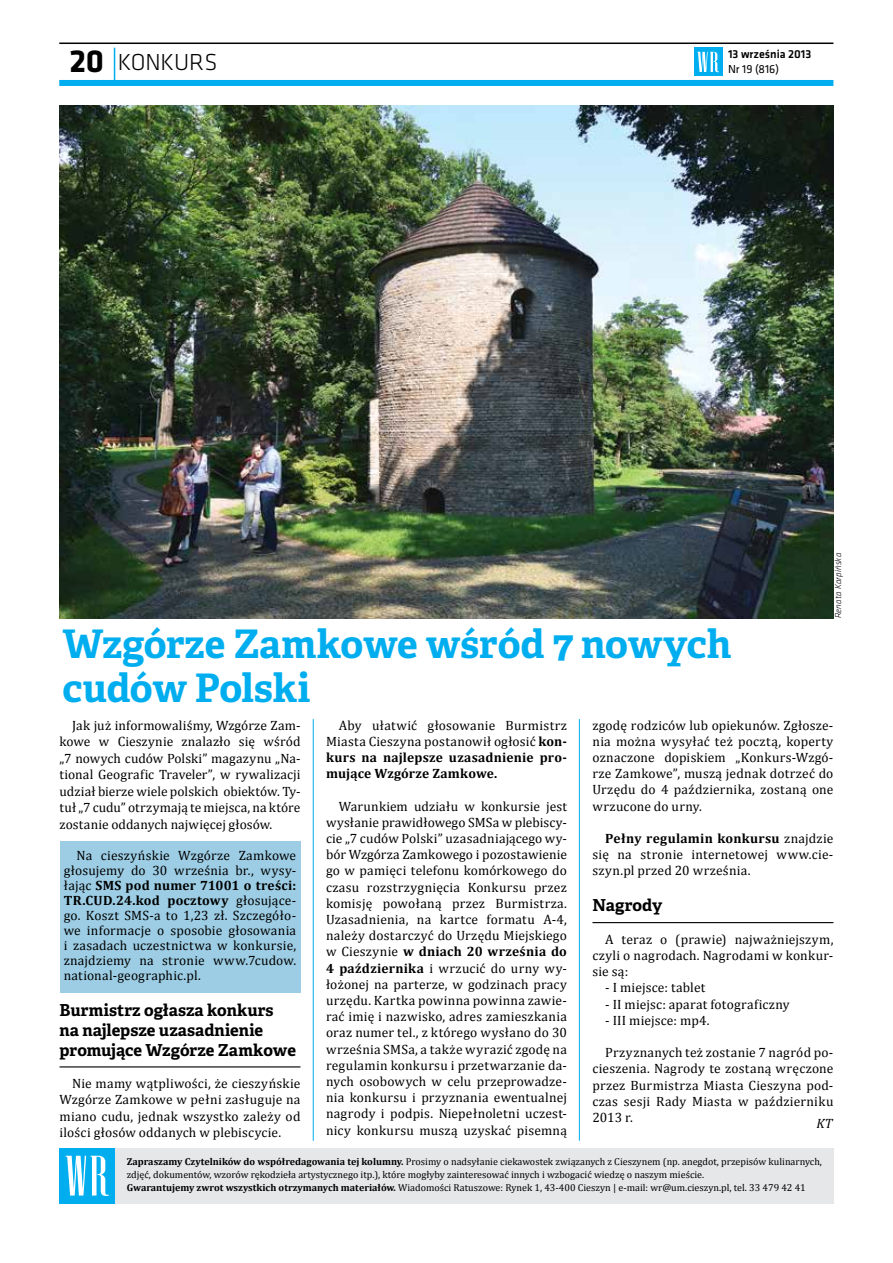
<style>
.page{position:relative;width:893px;height:1263px;background:#fff}
.page>*{position:absolute;margin:0;border:0;box-sizing:border-box;transform-origin:0 0}
.t1{font:700 39.3px/43.8px "Adelle Basic";letter-spacing:-.01em;color:#00aeef}
.t2{font:700 33px "Klavika";color:#000}
.t3{font:300 24px "Klavika";letter-spacing:-.005em;color:#000}
.t4{font:700 16.5px/19.8px "Adelle Basic";color:#000}
.t5{font:13.5px/16.2px "Cambria";letter-spacing:.015em;color:#000;text-align:justify}
.t6{font:italic 13.5px "Cambria";color:#000}
.t7{font:500 12px "Klavika";color:#000}
.t8{font:12px "Klavika";color:#000}
.t9{font:10.05px/13px "Cambria";color:#000}
.t10{font:italic 300 9px "Klavika";letter-spacing:.015em;color:#000}
.s1{font-weight:700}
</style>
<div class="page">
<div style="left:72px;top:1148px;width:761px;height:55px;background:#e6e7e8"></div>
<div style="left:60px;top:1148px;width:55px;height:55px;background:#00aeef"></div>
<svg style="left:66px;top:1156px;width:43px;height:40px"></svg>
<hr style="left:114px;top:48px;width:1px;height:35px;background:#00aeef">
<div style="left:694px;top:48px;width:28px;height:28px;background:#00aeef"></div>
<svg style="left:697px;top:52px;width:22px;height:20px"></svg>
<div style="left:59px;top:80px;width:774px;height:6px;background:#00aeef"></div>
<hr style="left:59px;top:43px;width:774px;height:1px;background:#000">
<div style="left:60px;top:842px;width:240px;height:151px;background:#9ccde4"></div>
<img style="left:60px;top:106px;width:773px;height:512px">
<hr style="left:60px;top:1066px;width:240px;height:1px;background:#000">
<hr style="left:592px;top:922px;width:241px;height:1px;background:#000">
<hr style="left:313px;top:719px;width:1px;height:422px;background:#00aeef">
<hr style="left:579px;top:719px;width:1px;height:422px;background:#00aeef">
<h2 class="t2" style="left:70px;top:38px;width:36px">20</h2>
<p class="t7" style="left:728px;top:46px;width:85px">13 września 2013</p>
<h3 class="t3" style="left:118px;top:47px;width:101px">KONKURS</h3>
<p class="t8" style="left:728px;top:61px;width:53px">Nr 19 (816)</p>
<h1 class="t1" style="left:63px;top:622px;width:670px">Wzgórze Zamkowe wśród 7 nowych cudów Polski</h1>
<p class="t10" style="left:833px;top:618px;width:67px;rotate:-90deg">Renata Karpińska</p>
<p class="t5" style="left:60px;top:717px;width:242px;text-indent:13px">Jak już informowaliśmy, Wzgórze Zam&shy;kowe w Cieszynie znalazło się wśród „7 nowych cudów Polski” magazynu „Na&shy;tional Geografic Traveler”, w rywalizacji udział bierze wiele polskich obiektów. Ty&shy;tuł „7 cudu” otrzymają te miejsca, na które zostanie oddanych najwięcej głosów.</p>
<p class="t5" style="left:64px;top:848px;width:234px;line-height:15px;text-indent:13px">Na cieszyńskie Wzgórze Zamkowe głosujemy do 30 września br., wysy&shy;łając <span class="s1">SMS pod numer 71001 o treści:<br>TR.CUD.24.kod pocztowy</span> głosujące&shy;go. Koszt SMS-a to 1,23 zł. Szczegóło&shy;we informacje o sposobie głosowania i zasadach uczestnictwa w konkursie, znajdziemy na stronie www.7cudow. national-geographic.pl.</p>
<p class="t4" style="left:60px;top:1000px;width:238px">Burmistrz ogłasza konkurs na najlepsze uzasadnienie promujące Wzgórze Zamkowe</p>
<p class="t5" style="left:60px;top:1075px;width:242px;text-indent:13px">Nie mamy wątpliwości, że cieszyńskie Wzgórze Zamkowe w pełni zasługuje na miano cudu, jednak wszystko zależy od ilości głosów oddanych w plebiscycie.</p>
<p class="t5" style="left:326px;top:717px;width:242px;text-indent:13px">Aby ułatwić głosowanie Burmistrz Miasta Cieszyna postanowił ogłosić <span class="s1">kon&shy;kurs na najlepsze uzasadnienie pro&shy;mujące Wzgórze Zamkowe.</span></p>
<p class="t5" style="left:326px;top:798px;width:242px;text-indent:13px">Warunkiem udziału w konkursie jest wysłanie prawidłowego SMSa w plebiscy&shy;cie „7 cudów Polski” uzasadniającego wy&shy;bór Wzgórza Zamkowego i pozostawienie go w pamięci telefonu komórkowego do czasu rozstrzygnięcia Konkursu przez komisję powołaną przez Burmistrza.<br>Uzasadnienia, na kartce formatu A-4, należy dostarczyć do Urzędu Miejskiego w Cieszynie <span class="s1">w dniach 20 września do 4 października</span> i wrzucić do urny wy&shy;łożonej na parterze, w godzinach pracy urzędu. Kartka powinna powinna zawie&shy;rać imię i nazwisko, adres zamieszkania oraz numer tel., z którego wysłano do 30 września SMSa, a także wyrazić zgodę na regulamin konkursu i przetwarzanie da&shy;nych osobowych w celu przeprowadze&shy;nia konkursu i przyznania ewentualnej nagrody i podpis. Niepełnoletni uczest&shy;nicy konkursu muszą uzyskać pisemną</p>
<p class="t5" style="left:592px;top:717px;width:242px">zgodę rodziców lub opiekunów. Zgłosze&shy;nia można wysyłać też pocztą, koperty oznaczone dopiskiem „Konkurs-Wzgó&shy;rze Zamkowe”, muszą jednak dotrzeć do Urzędu do 4 października, zostaną one wrzucone do urny.</p>
<p class="t5" style="left:592px;top:830px;width:242px;text-indent:13px"><span class="s1">Pełny regulamin konkursu</span> znajdzie się na stronie internetowej www.cie&shy;szyn.pl przed 20 września.</p>
<p class="t4" style="left:592px;top:896px;width:71px">Nagrody</p>
<p class="t5" style="left:592px;top:931px;width:242px;text-indent:13px">A teraz o (prawie) najważniejszym, czyli o nagrodach. Nagrodami w konkur&shy;sie są:</p>
<p class="t5" style="left:605px;top:980px;width:102px">- I miejsce: tablet</p>
<p class="t5" style="left:605px;top:996px;width:186px">- II miejsc: aparat fotograficzny</p>
<p class="t5" style="left:605px;top:1012px;width:106px">- III miejsce: mp4.</p>
<p class="t5" style="left:592px;top:1044px;width:242px;text-indent:13px">Przyznanych też zostanie 7 nagród po&shy;cieszenia. Nagrody te zostaną wręczone przez Burmistrza Miasta Cieszyna pod&shy;czas sesji Rady Miasta w październiku 2013 r.</p>
<p class="t6" style="left:817px;top:1115px;width:18px">KT</p>
<p class="t9" style="left:127px;top:1155px;width:697px"><span class="s1">Zapraszamy Czytelników do współredagowania tej kolumny.</span> Prosimy o nadsyłanie ciekawostek związanych z Cieszynem (np. anegdot, przepisów kulinarnych, zdjęć, dokumentów, wzorów rękodzieła artystycznego itp.), które mogłyby zainteresować innych i wzbogacić wiedzę o naszym mieście.<br><span class="s1">Gwarantujemy zwrot wszystkich otrzymanych materiałów.</span> Wiadomości Ratuszowe: Rynek 1, 43-400 Cieszyn | e-mail: wr@um.cieszyn.pl, tel. 33 479 42 41</p>
</div>
